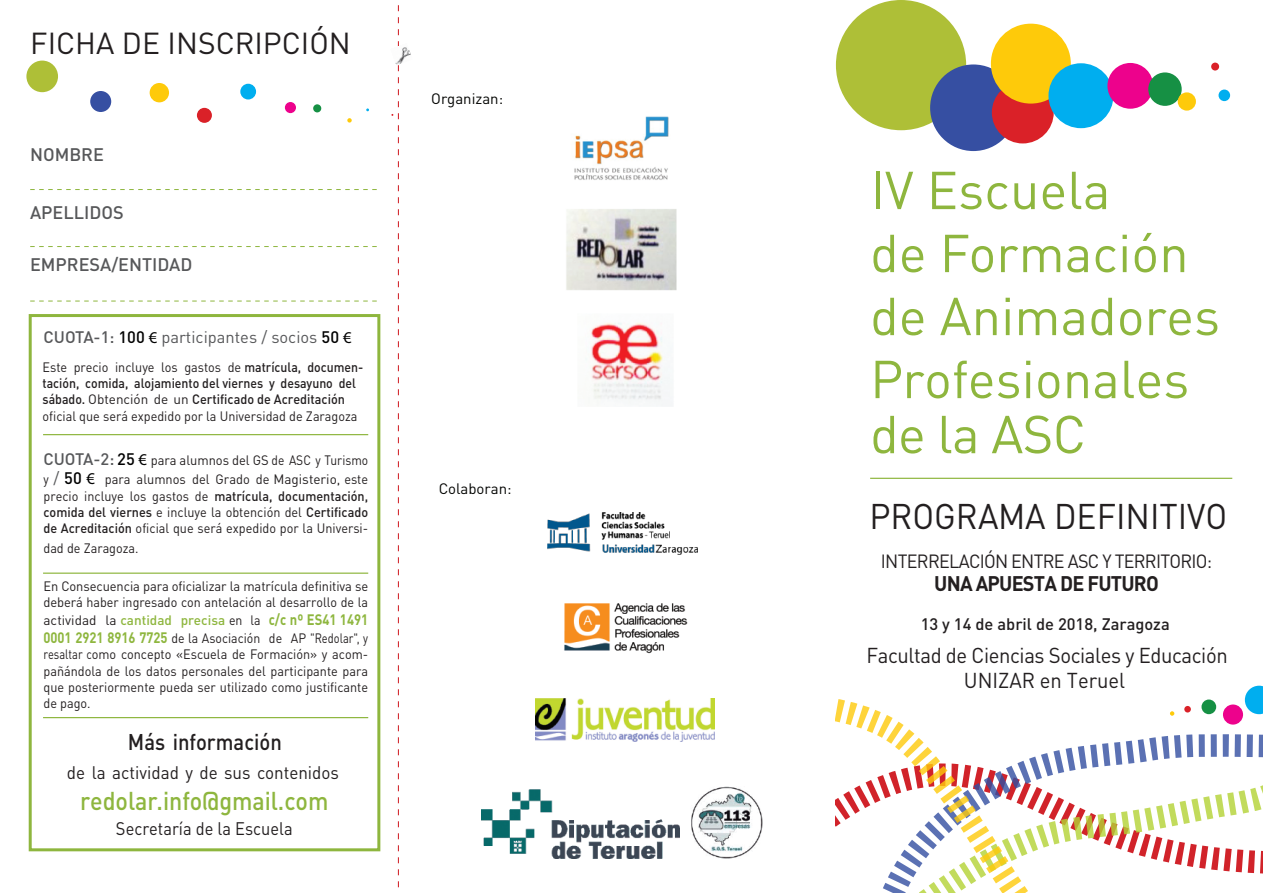
<style>
.page{position:relative;width:1263px;height:893px;background:#fff}
.page>*{position:absolute;margin:0;border:0;box-sizing:border-box;transform-origin:0 0}
.t1{font:52.5px/63px "DIN";color:#8eb63e}
.t2{font:35.25px "DIN";color:#231f20;scale:.95 1}
.t3{font:30px "DIN";color:#231f20}
.t4{font:500 25.5px "DIN";color:#8eb63e;scale:.91 1}
.t5{font:500 22.5px "DIN";color:#231f20;scale:.9 1}
.t6{font:21.3px/24.3px "DIN";letter-spacing:-.02em;color:#231f20;text-align:center;scale:.95 1}
.t7{font:700 20.85px "DIN";letter-spacing:-.04em;color:#231f20;scale:.95 1}
.t8{font:18.9px "DIN";letter-spacing:-.04em;color:#231f20;scale:.95 1}
.t9{font:500 18px "DIN";color:#57585a}
.t10{font:18px "DIN";color:#231f20;scale:.95 1}
.t11{font:18px "DIN";color:#231f20;scale:.91 1}
.t12{font:16.5px "DIN";color:#57585a}
.t13{font:500 16.5px "DIN";color:#231f20}
.t14{font:15px "DIN";color:#040503}
.t15{font:500 13.5px/16.2px "DIN";color:#231f20;scale:.91 1}
.t16{font:13.5px/19.8px "DIN";color:#231f20;scale:.96 1}
.t17{font:13.5px/16.2px "DIN";color:#231f20;text-align:justify;scale:.93 1}
.t18{font:13.5px/16.2px "DIN";color:#231f20;text-align:justify;scale:.82 1}
.t19{font:13.5px/18px "DIN";color:#231f20}
.s1{font-weight:500}
.s2{font-weight:500;color:#000001}
.s3{font-family:"Myriad Pro";color:#000001}
.s4{font-weight:400}
.s5{font-weight:500;font-size:16.5px;color:#57585a}
.s6{font-weight:500;font-size:16.5px;color:#000001}
.s7{font-family:"Myriad Pro";font-size:16.5px;color:#000001}
.s8{font-size:16.5px;color:#57585a}
.s9{font-weight:500;color:#8eb63e}
.s10{font-weight:700;font-size:15px;color:#8eb63e}
</style>
<div class="page">
<img style="left:566px;top:116px;width:111px;height:290px">
<img style="left:564px;top:603px;width:124px;height:51px">
<hr style="left:870px;top:478px;width:362px;height:1px;background:#8eb63e">
<img style="left:535px;top:699px;width:179px;height:42px">
<hr style="left:43px;top:434px;width:325px;height:1px;background:#8eb63e">
<hr style="left:43px;top:573px;width:325px;height:1px;background:#8eb63e">
<hr style="left:43px;top:717px;width:325px;height:1px;background:#8eb63e">
<div style="left:29px;top:314px;width:351px;height:537px;border:3px solid #8eb63e"></div>
<svg style="left:30px;top:189px;width:347px;height:1px"></svg>
<svg style="left:30px;top:246px;width:347px;height:1px"></svg>
<svg style="left:30px;top:301px;width:347px;height:1px"></svg>
<div style="left:836px;top:0;width:130px;height:130px;background:#aebf37;border-radius:50%"></div>
<div style="left:930px;top:64px;width:87px;height:87px;background:#364fa2;border-radius:50%"></div>
<div style="left:992px;top:82px;width:62px;height:61px;background:#da2128;border-radius:50%"></div>
<div style="left:991px;top:24px;width:80px;height:80px;background:#feca0a;border-radius:50%"></div>
<div style="left:1048px;top:63px;width:65px;height:65px;background:#00aeef;border-radius:50%"></div>
<div style="left:1107px;top:63px;width:46px;height:46px;background:#ed028c;border-radius:50%"></div>
<div style="left:1148px;top:72px;width:34px;height:34px;background:#169044;border-radius:50%"></div>
<div style="left:1178px;top:92px;width:18px;height:19px;background:#feca0a;border-radius:50%"></div>
<div style="left:1218px;top:90px;width:12px;height:11px;background:#00aeef;border-radius:50%"></div>
<div style="left:1211px;top:63px;width:8px;height:8px;background:#da2128;border-radius:50%"></div>
<div style="left:26px;top:61px;width:32px;height:31px;background:#aebf37;border-radius:50%"></div>
<div style="left:90px;top:91px;width:21px;height:21px;background:#364fa2;border-radius:50%"></div>
<div style="left:197px;top:108px;width:15px;height:15px;background:#da2128;border-radius:50%"></div>
<div style="left:1184px;top:706px;width:7px;height:6px;background:#da2128;border-radius:50%"></div>
<div style="left:150px;top:83px;width:19px;height:19px;background:#feca0a;border-radius:50%"></div>
<div style="left:240px;top:84px;width:16px;height:15px;background:#00aeef;border-radius:50%"></div>
<div style="left:285px;top:102px;width:11px;height:11px;background:#ed028c;border-radius:50%"></div>
<div style="left:313px;top:104px;width:8px;height:8px;background:#169044;border-radius:50%"></div>
<svg style="left:1245px;top:686px;width:18px;height:28px"></svg>
<div style="left:1223px;top:704px;width:20px;height:21px;background:#ed028c;border-radius:50%"></div>
<div style="left:1201px;top:699px;width:15px;height:15px;background:#169044;border-radius:50%"></div>
<svg style="left:347px;top:118px;width:5px;height:5px"></svg>
<svg style="left:1170px;top:711px;width:4px;height:5px"></svg>
<svg style="left:391px;top:5px;width:8px;height:883px"></svg>
<img style="left:391px;top:43px;width:20px;height:22px">
<svg style="left:1079px;top:734px;width:184px;height:140px"></svg>
<svg style="left:836px;top:699px;width:243px;height:194px"></svg>
<img style="left:482px;top:789px;width:198px;height:70px">
<img style="left:691px;top:787px;width:71px;height:72px">
<img style="left:547px;top:513px;width:151px;height:42px">
<h3 class="t3" style="left:30px;top:24px;width:322px">FICHA DE INSCRIPCIÓN</h3>
<h3 class="t9" style="left:30px;top:143px;width:75px">NOMBRE</h3>
<h3 class="t9" style="left:30px;top:201px;width:95px">APELLIDOS</h3>
<h3 class="t9" style="left:30px;top:253px;width:164px">EMPRESA/ENTIDAD</h3>
<p class="t12" style="left:44px;top:327px;width:309px"><span class="s1">CUOTA-1:</span> <span class="s2">100</span> <span class="s3">€</span> participantes / socios <span class="s2">50</span> <span class="s3">€</span></p>
<p class="t15" style="left:43px;top:359px;width:354px"><span class="s4">Este precio incluye los gastos de</span> matrícula, documen&shy;tación, comida, alojamiento del viernes y desayuno del sábado. <span class="s4">Obtención de un</span> Certificado de Acreditación <span class="s4">oficial que será expedido por la Universidad de Zaragoza</span></p>
<p class="t16" style="left:43px;top:450px;width:340px"><span class="s5">CUOTA-2:</span> <span class="s6">25</span> <span class="s7">€</span> para alumnos del GS de ASC y Turismo y <span class="s8">/</span> <span class="s6">50</span> <span class="s7">€</span> para alumnos del Grado de Magisterio, este</p>
<p class="t17" style="left:43px;top:487px;width:351px">precio incluye los gastos de <span class="s1">matrícula, documentación, comida del viernes</span> e incluye la obtención del <span class="s1">Certificado de Acreditación</span> oficial que será expedido por la Universi-</p>
<p class="t17" style="left:43px;top:540px;width:104px">dad de Zaragoza.</p>
<p class="t16" style="left:43px;top:578px;width:340px;line-height:16.2px">En Consecuencia para oficializar la matrícula definitiva se deberá haber ingresado con antelación al desarrollo de la</p>
<p class="t19" style="left:43px;top:611px;width:326px">actividad la <span class="s9">cantidad precisa</span> en la <span class="s10">c/c nº ES41 1491<br>0001 2921 8916 7725</span> de la Asociación de AP "Redolar", y</p>
<p class="t18" style="left:43px;top:646px;width:397px">resaltar como concepto «Escuela de Formación» y acom&shy;pañándola de los datos personales del participante para que posteriormente pueda ser utilizado como justificante de pago.</p>
<h3 class="t5" style="left:128px;top:728px;width:173px">Más información</h3>
<h3 class="t10" style="left:67px;top:761px;width:288px">de la actividad y de sus contenidos</h3>
<h3 class="t4" style="left:80px;top:785px;width:274px">redolar.info@gmail.com</h3>
<h3 class="t11" style="left:116px;top:817px;width:196px">Secretaría de la Escuela</h3>
<p class="t14" style="left:431px;top:89px;width:73px">Organizan:</p>
<p class="t14" style="left:439px;top:479px;width:74px">Colaboran:</p>
<h1 class="t1" style="left:870px;top:158px;width:351px">IV Escuela<br>de Formación de Animadores<br>Profesionales</h1>
<h1 class="t1" style="left:870px;top:402px;width:217px">de la ASC</h1>
<h2 class="t2" style="left:869px;top:495px;width:378px">PROGRAMA DEFINITIVO</h2>
<h3 class="t8" style="left:881px;top:549px;width:350px">INTERRELACIÓN ENTRE ASC Y TERRITORIO:</h3>
<h3 class="t7" style="left:934px;top:570px;width:238px">UNA APUESTA DE FUTURO</h3>
<p class="t13" style="left:921px;top:613px;width:251px">13 y 14 de abril de 2018, Zaragoza</p>
<h3 class="t6" style="left:866px;top:643px;width:382px">Facultad de Ciencias Sociales y Educación<br>UNIZAR en Teruel</h3>
</div>
